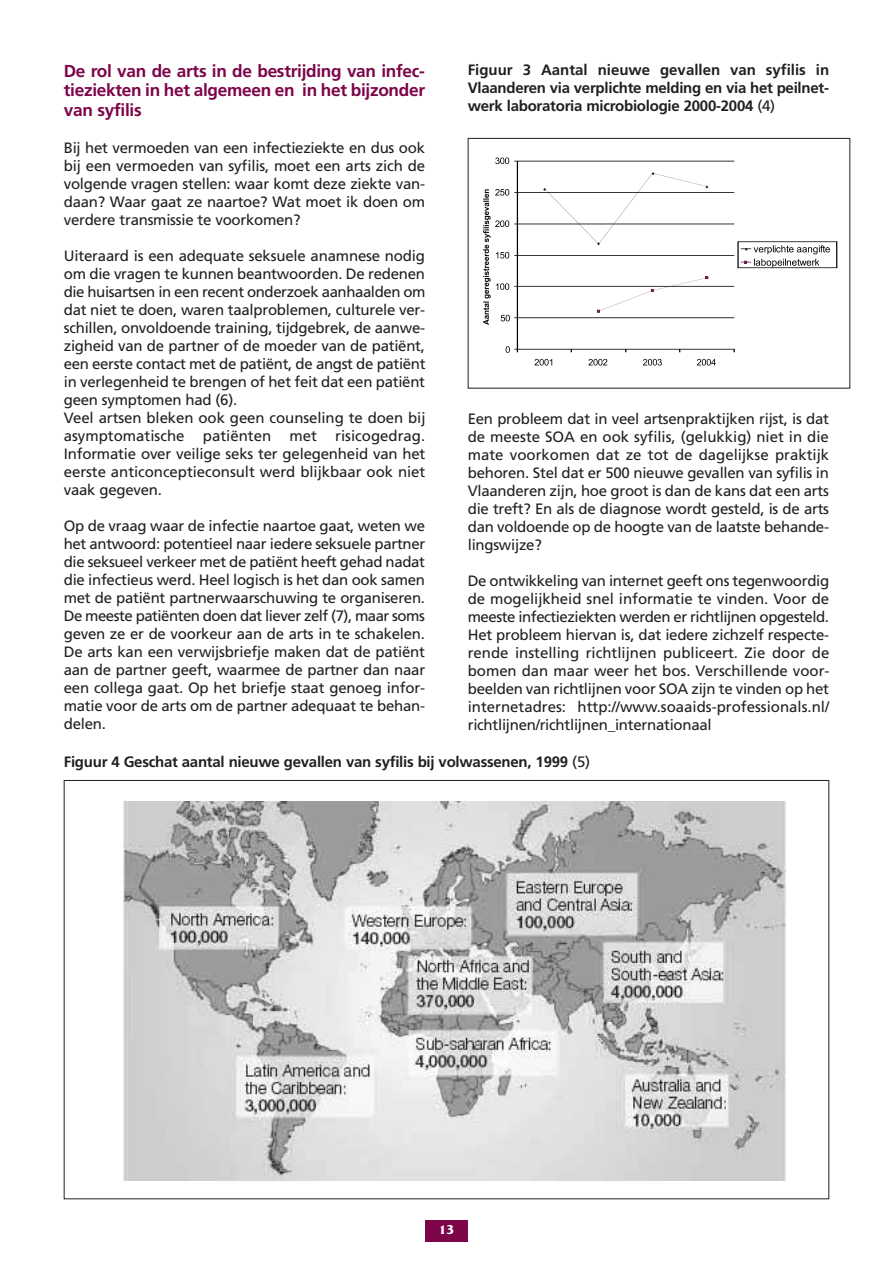
<style>
.page{position:relative;width:893px;height:1263px;background:#fff}
.page>*{position:absolute;margin:0;border:0;box-sizing:border-box;transform-origin:0 0}
.t1{font:700 17.25px/19.5px "Frutiger";letter-spacing:-.015em;color:#7d0449;text-align:justify}
.t2{font:15px/18px "Frutiger";letter-spacing:-.015em;color:#231f20;text-align:justify}
.t3{font:700 15px/18px "Frutiger";letter-spacing:-.015em;color:#231f20;text-align:justify}
.t4{font:700 13.5px "Friz Quadrata";color:#fff}
.s1{font-weight:400}
</style>
<div class="page">
<div style="left:425px;top:1220px;width:43px;height:22px;background:#7d0449"></div>
<hr style="left:517px;top:317px;width:217px;height:1px;background:#000">
<hr style="left:517px;top:286px;width:217px;height:1px;background:#000">
<hr style="left:517px;top:255px;width:217px;height:1px;background:#000">
<hr style="left:517px;top:224px;width:217px;height:1px;background:#000">
<hr style="left:517px;top:192px;width:217px;height:1px;background:#000">
<hr style="left:517px;top:161px;width:217px;height:1px;background:#000">
<hr style="left:517px;top:161px;width:1px;height:188px;background:#000">
<hr style="left:517px;top:349px;width:217px;height:1px;background:#000">
<svg style="left:543px;top:172px;width:165px;height:73px"></svg>
<svg style="left:597px;top:277px;width:111px;height:35px"></svg>
<svg style="left:506px;top:346px;width:12px;height:7px"></svg>
<svg style="left:495px;top:158px;width:22px;height:6px"></svg>
<svg style="left:535px;top:359px;width:17px;height:7px"></svg>
<svg style="left:588px;top:359px;width:19px;height:7px"></svg>
<svg style="left:643px;top:359px;width:19px;height:7px"></svg>
<svg style="left:697px;top:359px;width:19px;height:7px"></svg>
<svg style="left:483px;top:189px;width:34px;height:136px"></svg>
<svg style="left:741px;top:245px;width:89px;height:23px"></svg>
<div style="left:468px;top:138px;width:382px;height:250px;border:1px solid #231f20"></div>
<img style="left:124px;top:801px;width:661px;height:380px">
<p class="t1" style="left:64px;top:62px;width:363px">De rol van de arts in de bestrijding van infec&shy;tieziekten in het algemeen en in het bijzonder van syfilis</p>
<p class="t2" style="left:64px;top:140px;width:363px">Bij het vermoeden van een infectieziekte en dus ook bij een vermoeden van syfilis, moet een arts zich de volgende vragen stellen: waar komt deze ziekte van&shy;daan? Waar gaat ze naartoe? Wat moet ik doen om verdere transmissie te voorkomen?</p>
<p class="t2" style="left:64px;top:248px;width:363px;text-align:left">Uiteraard is een adequate seksuele anamnese nodig om die vragen te kunnen beantwoorden. De redenen die huisartsen in een recent onderzoek aanhaalden om dat niet te doen, waren taalproblemen, culturele ver&shy;schillen, onvoldoende training, tijdgebrek, de aanwe&shy;zigheid van de partner of de moeder van de patiënt, een eerste contact met de patiënt, de angst de patiënt in verlegenheid te brengen of het feit dat een patiënt geen symptomen had (6).<br>Veel artsen bleken ook geen counseling te doen bij asymptomatische patiënten met risicogedrag.<br>Informatie over veilige seks ter gelegenheid van het eerste anticonceptieconsult werd blijkbaar ook niet vaak gegeven.</p>
<p class="t2" style="left:64px;top:518px;width:363px">Op de vraag waar de infectie naartoe gaat, weten we het antwoord: potentieel naar iedere seksuele partner die seksueel verkeer met de patiënt heeft gehad nadat die infectieus werd. Heel logisch is het dan ook samen met de patiënt partnerwaarschuwing te organiseren.<br>De meeste patiënten doen dat liever zelf (7), maar soms geven ze er de voorkeur aan de arts in te schakelen.<br>De arts kan een verwijsbriefje maken dat de patiënt aan de partner geeft, waarmee de partner dan naar een collega gaat. Op het briefje staat genoeg infor&shy;matie voor de arts om de partner adequaat te behan&shy;delen.</p>
<p class="t3" style="left:468px;top:62px;width:363px">Figuur 3 Aantal nieuwe gevallen van syfilis in Vlaanderen via verplichte melding en via het peilnet&shy;werk laboratoria microbiologie 2000-2004 <span class="s1">(4)</span></p>
<p class="t2" style="left:468px;top:411px;width:363px">Een probleem dat in veel artsenpraktijken rijst, is dat de meeste SOA en ook syfilis, (gelukkig) niet in die mate voorkomen dat ze tot de dagelijkse praktijk behoren. Stel dat er 500 nieuwe gevallen van syfilis in Vlaanderen zijn, hoe groot is dan de kans dat een arts die treft? En als de diagnose wordt gesteld, is de arts dan voldoende op de hoogte van de laatste behande&shy;lingswijze?</p>
<p class="t2" style="left:468px;top:573px;width:363px">De ontwikkeling van internet geeft ons tegenwoordig de mogelijkheid snel informatie te vinden. Voor de meeste infectieziekten werden er richtlijnen opgesteld.<br>Het probleem hiervan is, dat iedere zichzelf respecte&shy;rende instelling richtlijnen publiceert. Zie door de bomen dan maar weer het bos. Verschillende voor&shy;beelden van richtlijnen voor SOA zijn te vinden op het internetadres: http://www.soaaids-professionals.nl/ richtlijnen/richtlijnen_internationaal</p>
<p class="t3" style="left:64px;top:754px;width:528px">Figuur 4 Geschat aantal nieuwe gevallen van syfilis bij volwassenen, 1999 <span class="s1">(5)</span></p>
<p class="t4" style="left:439px;top:1222px;width:17px">13</p>
</div>
